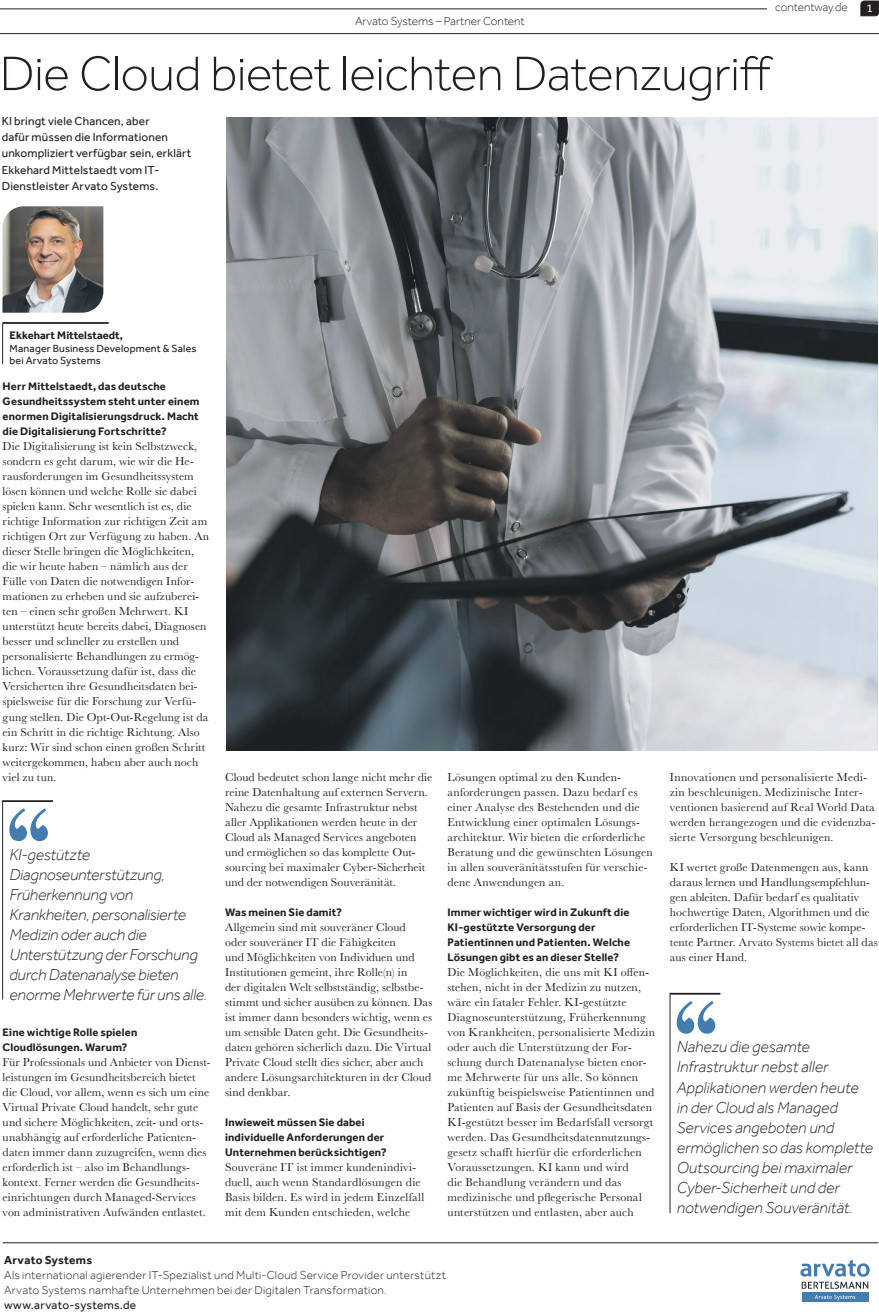
<style>
.page{position:relative;width:879px;height:1312px;background:#fff}
.page>*{position:absolute;margin:0;border:0;box-sizing:border-box;transform-origin:0 0}
.t1{font:300 50px "Effra";letter-spacing:-.01em;color:#231f20}
.t2{font:italic 300 16.25px/20px "Effra";letter-spacing:-.005em;color:#231f20}
.t3{font:11.88px/15px "Baskerville";letter-spacing:.01em;color:#231f20}
.t4{font:11.88px/16.2px "Effra";letter-spacing:.01em;color:#231f20}
.t5{font:300 11.88px/15px "Effra";letter-spacing:.02em;color:#231f20}
.t6{font:300 11.88px "Effra";color:#231f20}
.t7{font:700 11.88px "Effra";letter-spacing:.015em;color:#231f20}
.t8{font:11.88px "Effra";color:#fff}
.t9{font:700 11.25px/15px "Effra";letter-spacing:.015em;color:#231f20}
.t10{font:10.62px/12.8px "Effra";letter-spacing:.015em;color:#231f20}
</style>
<div class="page">
<hr style="left:0;top:9px;width:767px;height:1px;background:#231f20">
<svg style="left:860px;top:1px;width:19px;height:15px"></svg>
<hr style="left:3px;top:1242px;width:875px;height:1px;background:#231f20">
<hr style="left:0;top:33px;width:879px;height:1px;background:#231f20">
<img style="left:227px;top:117px;width:651px;height:633px">
<svg style="left:677px;top:1001px;width:38px;height:32px"></svg>
<svg style="left:671px;top:992px;width:49px;height:2px"></svg>
<hr style="left:670px;top:992px;width:1px;height:220px;background:#231f20">
<svg style="left:9px;top:808px;width:39px;height:33px"></svg>
<svg style="left:3px;top:800px;width:50px;height:1px"></svg>
<hr style="left:2px;top:800px;width:1px;height:199px;background:#231f20">
<img style="left:2px;top:206px;width:101px;height:106px">
<hr style="left:2px;top:323px;width:1px;height:41px;background:#231f20">
<svg style="left:2px;top:322px;width:107px;height:2px"></svg>
<div style="left:802px;top:1291px;width:66px;height:10px;background:#437daf"></div>
<svg style="left:814px;top:1294px;width:41px;height:5px"></svg>
<svg style="left:800px;top:1260px;width:69px;height:28px"></svg>
<p class="t6" style="left:355px;top:14px;width:171px">Arvato Systems – Partner Content</p>
<p class="t6" style="left:775px;top:0;width:74px">contentway.de</p>
<p class="t8" style="left:866px;top:1px;width:8px">1</p>
<h1 class="t1" style="left:0;top:44px;width:775px">Die Cloud bietet leichten Datenzugriff</h1>
<p class="t4" style="left:2px;top:113px;width:191px">KI bringt viele Chancen, aber<br>dafür müssen die Informationen unkompliziert verfügbar sein, erklärt<br>Ekkehard Mittelstaedt vom IT-<br>Dienstleister Arvato Systems.</p>
<p class="t9" style="left:10px;top:327px;width:115px">Ekkehart Mittelstaedt,</p>
<p class="t10" style="left:10px;top:341px;width:188px">Manager Business Development &amp; Sales bei Arvato Systems</p>
<p class="t9" style="left:3px;top:379px;width:198px">Herr Mittelstaedt, das deutsche Gesundheitssystem steht unter einem enormen Digitalisierungsdruck. Macht die Digitalisierung Fortschritte?</p>
<p class="t3" style="left:3px;top:439px;width:208px">Die Digitalisierung ist kein Selbstzweck, sondern es geht darum, wie wir die He&shy;rausforderungen im Gesundheitssystem lösen können und welche Rolle sie dabei spielen kann. Sehr wesentlich ist es, die richtige Information zur richtigen Zeit am richtigen Ort zur Verfügung zu haben. An dieser Stelle bringen die Möglichkeiten, die wir heute haben – nämlich aus der Fülle von Daten die notwendigen Infor&shy;mationen zu erheben und sie aufzuberei&shy;ten – einen sehr großen Mehrwert. KI unterstützt heute bereits dabei, Diagnosen besser und schneller zu erstellen und personalisierte Behandlungen zu ermög&shy;lichen. Voraussetzung dafür ist, dass die Versicherten ihre Gesundheitsdaten bei&shy;spielsweise für die Forschung zur Verfü&shy;gung stellen. Die Opt-Out-Regelung ist da ein Schritt in die richtige Richtung. Also kurz: Wir sind schon einen großen Schritt weitergekommen, haben aber auch noch viel zu tun.</p>
<h2 class="t2" style="left:9px;top:844px;width:199px">KI-gestützte<br>Diagnoseunterstützung,<br>Früherkennung von<br>Krankheiten, personalisierte<br>Medizin oder auch die<br>Unterstützung der Forschung durch Datenanalyse bieten enorme Mehrwerte für uns alle.</h2>
<p class="t9" style="left:3px;top:1024px;width:136px">Eine wichtige Rolle spielen<br>Cloudlösungen. Warum?</p>
<p class="t3" style="left:3px;top:1054px;width:209px">Für Professionals und Anbieter von Dienst&shy;leistungen im Gesundheitsbereich bietet die Cloud, vor allem, wenn es sich um eine Virtual Private Cloud handelt, sehr gute und sichere Möglichkeiten, zeit- und orts&shy;unabhängig auf erforderliche Patienten&shy;daten immer dann zuzugreifen, wenn dies erforderlich ist – also im Behandlungs&shy;kontext. Ferner werden die Gesundheits&shy;einrichtungen durch Managed-Services von administrativen Aufwänden entlastet.</p>
<p class="t3" style="left:225px;top:769px;width:209px">Cloud bedeutet schon lange nicht mehr die reine Datenhaltung auf externen Servern.<br>Nahezu die gesamte Infrastruktur nebst aller Applikationen werden heute in der Cloud als Managed Services angeboten und ermöglichen so das komplette Out&shy;sourcing bei maximaler Cyber-Sicherheit und der notwendigen Souveränität.</p>
<p class="t9" style="left:225px;top:904px;width:118px">Was meinen Sie damit?</p>
<p class="t3" style="left:225px;top:919px;width:209px">Allgemein sind mit souveräner Cloud<br>oder souveräner IT die Fähigkeiten<br>und Möglichkeiten von Individuen und Institutionen gemeint, ihre Rolle(n) in<br>der digitalen Welt selbstständig, selbstbe&shy;stimmt und sicher ausüben zu können. Das ist immer dann besonders wichtig, wenn es um sensible Daten geht. Die Gesundheits&shy;daten gehören sicherlich dazu. Die Virtual Private Cloud stellt dies sicher, aber auch andere Lösungsarchitekturen in der Cloud sind denkbar.</p>
<p class="t9" style="left:225px;top:1114px;width:163px">Inwieweit müssen Sie dabei individuelle Anforderungen der<br>Unternehmen berücksichtigen?</p>
<p class="t3" style="left:225px;top:1159px;width:201px">Souveräne IT ist immer kundenindivi&shy;duell, auch wenn Standardlösungen die Basis bilden. Es wird in jedem Einzelfall mit dem Kunden entschieden, welche</p>
<p class="t3" style="left:447px;top:769px;width:207px">Lösungen optimal zu den Kunden&shy;anforderungen passen. Dazu bedarf es einer Analyse des Bestehenden und die Entwicklung einer optimalen Lösungs&shy;architektur. Wir bieten die erforderliche Beratung und die gewünschten Lösungen in allen souveränitätsstufen für verschie&shy;dene Anwendungen an.</p>
<p class="t9" style="left:447px;top:904px;width:184px">Immer wichtiger wird in Zukunft die KI-gestützte Versorgung der Patientinnen und Patienten. Welche Lösungen gibt es an dieser Stelle?</p>
<p class="t3" style="left:447px;top:964px;width:209px">Die Möglichkeiten, die uns mit KI offen&shy;stehen, nicht in der Medizin zu nutzen, wäre ein fataler Fehler. KI-gestützte Diagnoseunterstützung, Früherkennung von Krankheiten, personalisierte Medizin oder auch die Unterstützung der For&shy;schung durch Datenanalyse bieten enor&shy;me Mehrwerte für uns alle. So können zukünftig beispielsweise Patientinnen und Patienten auf Basis der Gesundheitsdaten KI-gestützt besser im Bedarfsfall versorgt werden. Das Gesundheitsdatennutzungs&shy;gesetz schafft hierfür die erforderlichen Voraussetzungen. KI kann und wird<br>die Behandlung verändern und das medizinische und pflegerische Personal unterstützen und entlasten, aber auch</p>
<p class="t3" style="left:670px;top:769px;width:207px">Innovationen und personalisierte Medi&shy;zin beschleunigen. Medizinische Inter&shy;ventionen basierend auf Real World Data werden herangezogen und die evidenzba&shy;sierte Versorgung beschleunigen.</p>
<p class="t3" style="left:670px;top:859px;width:209px">KI wertet große Datenmengen aus, kann daraus lernen und Handlungsempfehlun&shy;gen ableiten. Dafür bedarf es qualitativ hochwertige Daten, Algorithmen und die erforderlichen IT-Systeme sowie kompe&shy;tente Partner. Arvato Systems bietet all das aus einer Hand.</p>
<h2 class="t2" style="left:677px;top:1036px;width:198px">Nahezu die gesamte<br>Infrastruktur nebst aller<br>Applikationen werden heute in der Cloud als Managed<br>Services angeboten und ermöglichen so das komplette<br>Outsourcing bei maximaler<br>Cyber-Sicherheit und der notwendigen Souveränität.</h2>
<p class="t7" style="left:4px;top:1252px;width:89px">Arvato Systems</p>
<p class="t5" style="left:4px;top:1267px;width:443px">Als international agierender IT-Spezialist und Multi-Cloud Service Provider unterstützt<br>Arvato Systems namhafte Unternehmen bei der Digitalen Transformation.</p>
<p class="t4" style="left:4px;top:1296px;width:134px">www.arvato-systems.de</p>
</div>
